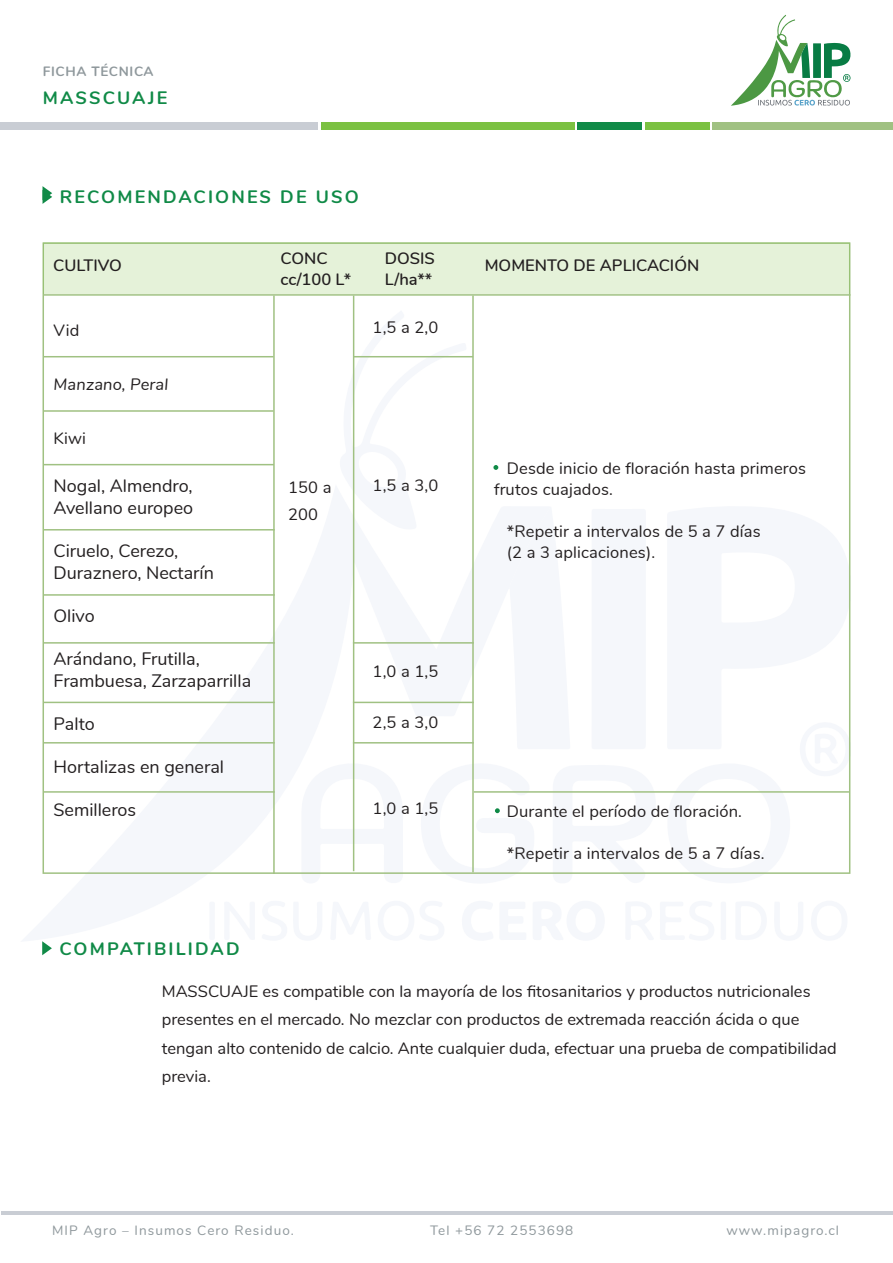
<style>
.page{position:relative;width:893px;height:1263px;background:#fff}
.page>*{position:absolute;margin:0;border:0;box-sizing:border-box;transform-origin:0 0}
.t1{font:18px "Nunito";color:#231f20}
.t2{font:700 18px "Nunito";letter-spacing:.12em;color:#108a47}
.t3{font:16.5px/28.5px "Nunito";color:#231f20}
.t4{font:600 16.5px "Nunito";color:#231f20}
.t5{font:italic 16.5px "Nunito";letter-spacing:.01em;color:#231f20}
.t6{font:13.5px "Nunito";letter-spacing:.08em;color:#8f989c}
.t7{font:700 13.5px "Nunito";letter-spacing:.05em;color:#8f989c}
</style>
<div class="page">
<div style="left:1px;top:122px;width:317px;height:8px;background:#c9cdd4"></div>
<div style="left:321px;top:122px;width:254px;height:8px;background:#7bc142"></div>
<div style="left:713px;top:122px;width:180px;height:8px;background:#a0c182"></div>
<div style="left:577px;top:122px;width:65px;height:8px;background:#108a47"></div>
<div style="left:645px;top:122px;width:65px;height:8px;background:#7bc142"></div>
<svg style="left:731px;top:15px;width:119px;height:91px"></svg>
<hr style="left:1px;top:1211px;width:891px;height:4px;background:#c9cdd4">
<svg style="left:352px;top:310px;width:116px;height:174px"></svg>
<svg style="left:42px;top:484px;width:430px;height:390px"></svg>
<svg style="left:301px;top:762px;width:102px;height:109px"></svg>
<svg style="left:850px;top:505px;width:1px;height:369px"></svg>
<hr style="left:43px;top:464px;width:231px;height:1px;background:#a0c182">
<hr style="left:43px;top:594px;width:232px;height:2px;background:#a0c182">
<hr style="left:43px;top:642px;width:232px;height:2px;background:#a0c182">
<hr style="left:353px;top:642px;width:121px;height:2px;background:#a0c182">
<hr style="left:43px;top:702px;width:232px;height:1px;background:#a0c182">
<hr style="left:353px;top:702px;width:121px;height:1px;background:#a0c182">
<hr style="left:43px;top:742px;width:232px;height:1px;background:#a0c182">
<hr style="left:353px;top:742px;width:121px;height:1px;background:#a0c182">
<hr style="left:43px;top:791px;width:232px;height:2px;background:#a0c182">
<hr style="left:474px;top:791px;width:375px;height:2px;background:#a0c182">
<hr style="left:43px;top:529px;width:232px;height:1px;background:#a0c182">
<hr style="left:43px;top:410px;width:231px;height:2px;background:#a0c182">
<hr style="left:43px;top:356px;width:231px;height:1px;background:#a0c182">
<hr style="left:353px;top:356px;width:120px;height:1px;background:#a0c182">
<hr style="left:43px;top:294px;width:807px;height:2px;background:#a0c182">
<div style="left:43px;top:242px;width:807px;height:51px;background:#e5f2d9"></div>
<hr style="left:273px;top:296px;width:2px;height:578px;background:#a0c182">
<hr style="left:353px;top:296px;width:1px;height:575px;background:#a0c182">
<hr style="left:472px;top:296px;width:2px;height:576px;background:#a0c182">
<svg style="left:493px;top:465px;width:5px;height:5px"></svg>
<svg style="left:43px;top:186px;width:9px;height:18px"></svg>
<svg style="left:42px;top:941px;width:10px;height:14px"></svg>
<svg style="left:420px;top:761px;width:114px;height:113px"></svg>
<p class="t7" style="left:43px;top:61px;width:112px">FICHA TÉCNICA</p>
<p class="t2" style="left:43px;top:85px;width:126px">MASSCUAJE</p>
<p class="t2" style="left:60px;top:184px;width:301px">RECOMENDACIONES DE USO</p>
<p class="t4" style="left:53px;top:253px;width:70px">CULTIVO</p>
<p class="t3" style="left:54px;top:315px;width:28px">Vid</p>
<p class="t5" style="left:54px;top:372px;width:116px">Manzano, Peral</p>
<p class="t3" style="left:54px;top:423px;width:34px">Kiwi</p>
<p class="t1" style="left:54px;top:473px;width:141px">Nogal, Almendro,</p>
<p class="t1" style="left:54px;top:494px;width:141px">Avellano europeo</p>
<p class="t1" style="left:54px;top:538px;width:126px">Ciruelo, Cerezo,</p>
<p class="t1" style="left:54px;top:559px;width:162px">Duraznero, Nectarín</p>
<p class="t1" style="left:54px;top:602px;width:43px">Olivo</p>
<p class="t1" style="left:54px;top:646px;width:148px">Arándano, Frutilla,</p>
<p class="t1" style="left:54px;top:667px;width:199px">Frambuesa, Zarzaparrilla</p>
<p class="t1" style="left:54px;top:710px;width:43px">Palto</p>
<p class="t1" style="left:54px;top:754px;width:172px">Hortalizas en general</p>
<p class="t1" style="left:54px;top:797px;width:84px">Semilleros</p>
<p class="t4" style="left:281px;top:246px;width:49px">CONC</p>
<p class="t4" style="left:281px;top:267px;width:72px">cc/100 L*</p>
<p class="t4" style="left:385px;top:246px;width:52px">DOSIS</p>
<p class="t4" style="left:385px;top:267px;width:49px">L/ha**</p>
<p class="t3" style="left:373px;top:312px;width:67px">1,5 a 2,0</p>
<p class="t3" style="left:288px;top:473px;width:45px;line-height:27px">150 a<br>200</p>
<p class="t3" style="left:373px;top:470px;width:67px">1,5 a 3,0</p>
<p class="t3" style="left:373px;top:656px;width:67px">1,0 a 1,5</p>
<p class="t3" style="left:373px;top:707px;width:67px">2,5 a 3,0</p>
<p class="t3" style="left:373px;top:793px;width:67px">1,0 a 1,5</p>
<p class="t4" style="left:485px;top:253px;width:216px">MOMENTO DE APLICACIÓN</p>
<p class="t3" style="left:494px;top:456px;width:313px;line-height:21px;text-indent:13px">Desde inicio de floración hasta primeros frutos cuajados.</p>
<p class="t3" style="left:507px;top:516px;width:255px">*Repetir a intervalos de 5 a 7 días</p>
<p class="t3" style="left:507px;top:537px;width:150px">(2 a 3 aplicaciones).</p>
<p class="t3" style="left:507px;top:796px;width:237px">Durante el período de floración.</p>
<p class="t3" style="left:507px;top:838px;width:259px">*Repetir a intervalos de 5 a 7 días.</p>
<p class="t2" style="left:59px;top:935px;width:182px">COMPATIBILIDAD</p>
<p class="t3" style="left:162px;top:976px;width:676px">MASSCUAJE es compatible con la mayoría de los fitosanitarios y productos nutricionales presentes en el mercado. No mezclar con productos de extremada reacción ácida o que tengan alto contenido de calcio. Ante cualquier duda, efectuar una prueba de compatibilidad previa.</p>
<p class="t6" style="left:52px;top:1220px;width:243px">MIP Agro – Insumos Cero Residuo.</p>
<p class="t6" style="left:430px;top:1220px;width:145px">Tel +56 72 2553698</p>
<p class="t6" style="left:726px;top:1220px;width:114px">www.mipagro.cl</p>
</div>
